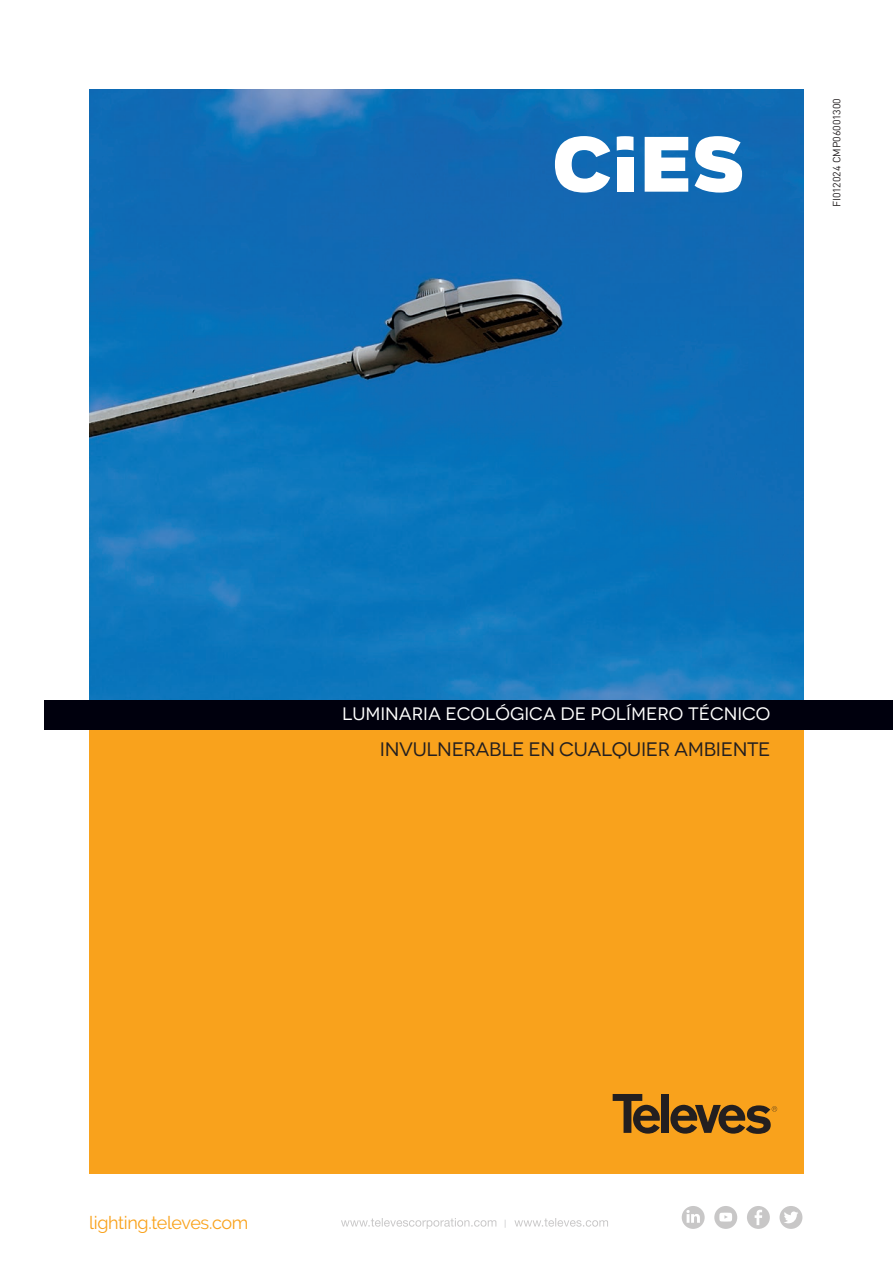
<style>
.page{position:relative;width:893px;height:1263px;background:#fff}
.page>*{position:absolute;margin:0;border:0;box-sizing:border-box;transform-origin:0 0}
.t1{font:expanded 19.5px "Novecento";letter-spacing:-.02em;color:#231f20}
.t2{font:expanded 18px "Novecento";color:#fff}
.t3{font:18px "Raleway";letter-spacing:-.02em;color:#f9a21c}
.t4{font:10.5px "DIN Pro";letter-spacing:-.01em;color:#231f20}
</style>
<div class="page">
<svg style="left:779px;top:1206px;width:23px;height:23px"></svg>
<svg style="left:682px;top:1206px;width:23px;height:23px"></svg>
<svg style="left:747px;top:1206px;width:23px;height:23px"></svg>
<svg style="left:714px;top:1206px;width:23px;height:23px"></svg>
<svg style="left:514px;top:1218px;width:94px;height:9px"></svg>
<svg style="left:504px;top:1220px;width:2px;height:8px"></svg>
<svg style="left:341px;top:1218px;width:155px;height:11px"></svg>
<img style="left:89px;top:89px;width:715px;height:611px">
<div style="left:89px;top:730px;width:715px;height:444px;background:#f9a21c"></div>
<div style="left:661px;top:1094px;width:8px;height:39px;background:#231f20"></div>
<svg style="left:670px;top:1104px;width:107px;height:30px"></svg>
<svg style="left:613px;top:1094px;width:47px;height:40px"></svg>
<div style="left:45px;top:700px;width:848px;height:30px;background:#00000d"></div>
<svg style="left:555px;top:136px;width:55px;height:57px"></svg>
<svg style="left:645px;top:137px;width:43px;height:55px"></svg>
<svg style="left:695px;top:136px;width:47px;height:57px"></svg>
<div style="left:617px;top:157px;width:16px;height:35px;background:#fff"></div>
<svg style="left:617px;top:136px;width:16px;height:15px"></svg>
<p class="t4" style="left:829px;top:207px;width:110px;rotate:-90deg">FI012024 CMP06001300</p>
<p class="t2" style="left:342px;top:703px;width:430px">LUMINARIA ECOLÓGICA DE POLÍMERO TÉCNICO</p>
<p class="t1" style="left:380px;top:738px;width:392px">INVULNERABLE EN CUALQUIER AMBIENTE</p>
<p class="t3" style="left:89px;top:1212px;width:161px">lighting.televes.com</p>
</div>
